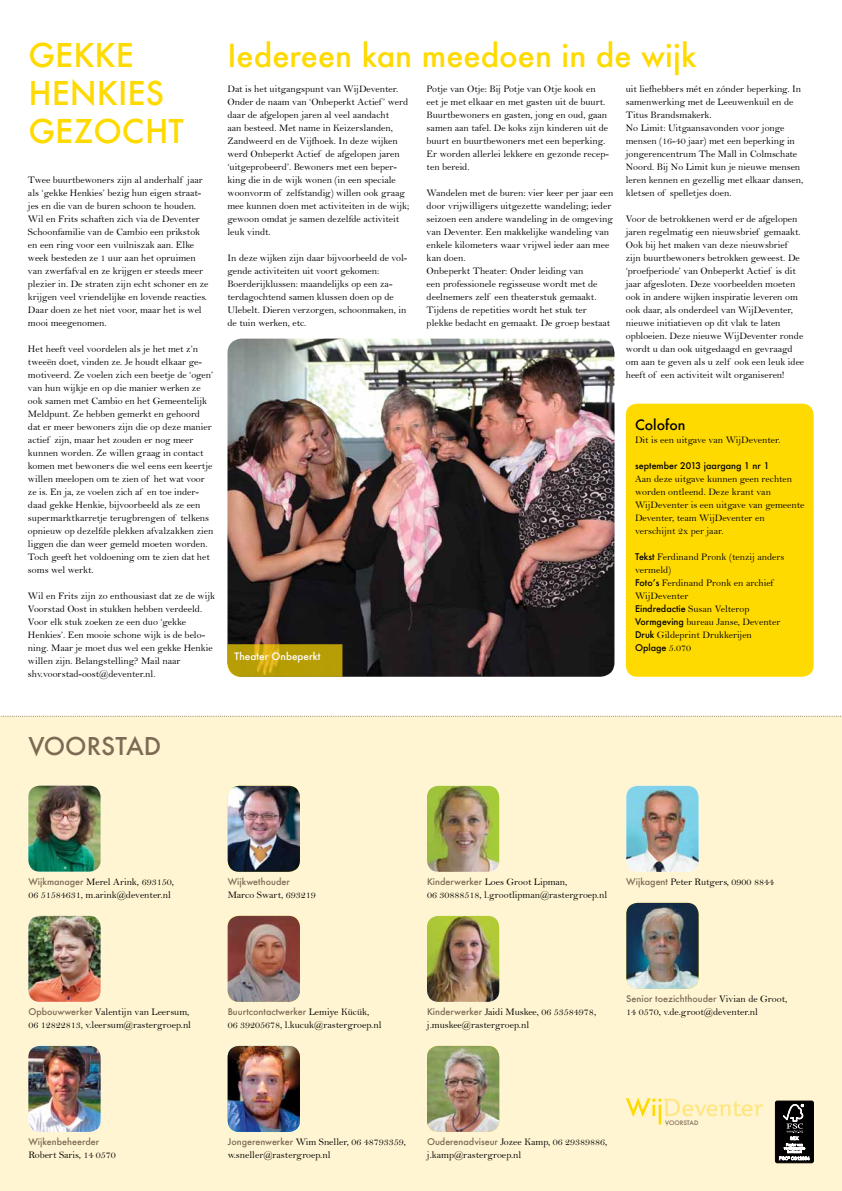
<style>
.page{position:relative;width:842px;height:1191px;background:#fff}
.page>*{position:absolute;margin:0;border:0;box-sizing:border-box;transform-origin:0 0}
.t1{font:500 32px/38px "Futura";color:#ffda00}
.t2{font:500 31px "Futura";color:#ffda00}
.t3{font:500 24px "Futura";color:#7c6a55}
.t4{font:500 14px "Futura";color:#000}
.t5{font:10px/13px "Bell";color:#000}
.t6{font:500 10px "Futura";color:#fff}
.t7{font:500 9px "Futura";color:#7c6a55}
.t8{font:500 9px "Futura";color:#000}
.t9{font:500 6px "Futura";color:#7c6a55}
.s1{font-family:"Futura";font-weight:500;font-size:9px}
.s2{font-family:"Bell";font-weight:400;font-size:10px}
.s3{font-family:"Futura";font-weight:500;font-size:9px;color:#7c6a55}
.s4{font-family:"Bell";font-weight:400;font-size:10px;color:#000}
</style>
<div class="page">
<div style="left:0;top:716px;width:842px;height:475px;background:#fff5d2"></div>
<svg style="left:0;top:715px;width:842px;height:1px"></svg>
<img style="left:28px;top:785px;width:73px;height:86px">
<img style="left:28px;top:916px;width:73px;height:85px">
<img style="left:28px;top:1046px;width:73px;height:85px">
<img style="left:228px;top:786px;width:72px;height:85px">
<img style="left:228px;top:916px;width:72px;height:85px">
<img style="left:228px;top:1046px;width:72px;height:85px">
<img style="left:427px;top:786px;width:72px;height:85px">
<img style="left:427px;top:916px;width:72px;height:85px">
<img style="left:427px;top:1046px;width:72px;height:85px">
<img style="left:626px;top:786px;width:73px;height:85px">
<img style="left:626px;top:903px;width:73px;height:85px">
<div style="left:626px;top:403px;width:188px;height:273px;background:#ffda00;border-radius:11px"></div>
<svg style="left:626px;top:1097px;width:137px;height:27px;background:#fff0b8"></svg>
<div style="left:775px;top:1101px;width:38px;height:61px;background:#000;border-radius:2px"></div>
<div style="left:775px;top:1100px;width:39px;height:63px;border:1px solid #000;border-radius:2px"></div>
<svg style="left:779px;top:1104px;width:30px;height:56px"></svg>
<img style="left:227px;top:338px;width:387px;height:338px">
<svg style="left:227px;top:644px;width:115px;height:32px;background:#bca00a"></svg>
<h1 class="t1" style="left:28px;top:36px;width:89px">Gekke<br>Henkies gezocht</h1>
<p class="t5" style="left:28px;top:173px;width:182px">Twee buurtbewoners zijn al anderhalf jaar als ‘gekke Henkies’ bezig hun eigen straat&shy;jes en die van de buren schoon te houden.<br>Wil en Frits schaften zich via de Deventer Schoonfamilie van de Cambio een prikstok en een ring voor een vuilniszak aan. Elke week besteden ze 1 uur aan het opruimen van zwerfafval en ze krijgen er steeds meer plezier in. De straten zijn echt schoner en ze krijgen veel vriendelijke en lovende reacties.<br>Daar doen ze het niet voor, maar het is wel mooi meegenomen.</p>
<p class="t5" style="left:28px;top:342px;width:187px">Het heeft veel voordelen als je het met z’n tweeën doet, vinden ze. Je houdt elkaar ge&shy;motiveerd. Ze voelen zich een beetje de ‘ogen’ van hun wijkje en op die manier werken ze ook samen met Cambio en het Gemeentelijk Meldpunt. Ze hebben gemerkt en gehoord dat er meer bewoners zijn die op deze manier actief zijn, maar het zouden er nog meer kunnen worden. Ze willen graag in contact komen met bewoners die wel eens een keertje willen meelopen om te zien of het wat voor ze is. En ja, ze voelen zich af en toe inder&shy;daad gekke Henkie, bijvoorbeeld als ze een supermarktkarretje terugbrengen of telkens opnieuw op dezelfde plekken afvalzakken zien liggen die dan weer gemeld moeten worden.<br>Toch geeft het voldoening om te zien dat het soms wel werkt.</p>
<p class="t5" style="left:28px;top:589px;width:189px">Wil en Frits zijn zo enthousiast dat ze de wijk Voorstad Oost in stukken hebben verdeeld.<br>Voor elk stuk zoeken ze een duo ‘gekke Henkies’. Een mooie schone wijk is de belo&shy;ning. Maar je moet dus wel een gekke Henkie willen zijn. Belangstelling? Mail naar shv.voorstad-oost@deventer.nl.</p>
<h2 class="t2" style="left:227px;top:34px;width:470px">Iedereen kan meedoen in de wijk</h2>
<p class="t5" style="left:626px;top:82px;width:179px">uit liefhebbers mét en zónder beperking. In samenwerking met de Leeuwenkuil en de Titus Brandsmakerk.<br>No Limit: Uitgaansavonden voor jonge mensen (16-40 jaar) met een beperking in jongerencentrum The Mall in Colmschate Noord. Bij No Limit kun je nieuwe mensen leren kennen en gezellig met elkaar dansen, kletsen of spelletjes doen.</p>
<p class="t5" style="left:626px;top:212px;width:180px">Voor de betrokkenen werd er de afgelopen jaren regelmatig een nieuwsbrief gemaakt.<br>Ook bij het maken van deze nieuwsbrief zijn buurtbewoners betrokken geweest. De ‘proefperiode’ van Onbeperkt Actief is dit jaar afgesloten. Deze voorbeelden moeten ook in andere wijken inspiratie leveren om ook daar, als onderdeel van WijDeventer, nieuwe initiatieven op dit vlak te laten opbloeien. Deze nieuwe WijDeventer ronde wordt u dan ook uitgedaagd en gevraagd om aan te geven als u zelf ook een leuk idee heeft of een activiteit wilt organiseren!</p>
<p class="t5" style="left:227px;top:82px;width:183px">Dat is het uitgangspunt van WijDeventer.<br>Onder de naam van ‘Onbeperkt Actief ’ werd daar de afgelopen jaren al veel aandacht<br>aan besteed. Met name in Keizerslanden, Zandweerd en de Vijfhoek. In deze wijken werd Onbeperkt Actief de afgelopen jaren ‘uitgeprobeerd’. Bewoners met een beper&shy;king die in de wijk wonen (in een speciale woonvorm of zelfstandig) willen ook graag mee kunnen doen met activiteiten in de wijk; gewoon omdat je samen dezelfde activiteit leuk vindt.</p>
<p class="t5" style="left:227px;top:251px;width:181px">In deze wijken zijn daar bijvoorbeeld de vol&shy;gende activiteiten uit voort gekomen:<br>Boerderijklussen: maandelijks op een za&shy;terdagochtend samen klussen doen op de Ulebelt. Dieren verzorgen, schoonmaken, in de tuin werken, etc.</p>
<p class="t5" style="left:427px;top:82px;width:184px">Potje van Otje: Bij Potje van Otje kook en eet je met elkaar en met gasten uit de buurt.<br>Buurtbewoners en gasten, jong en oud, gaan samen aan tafel. De koks zijn kinderen uit de buurt en buurtbewoners met een beperking.<br>Er worden allerlei lekkere en gezonde recep&shy;ten bereid.</p>
<p class="t5" style="left:427px;top:186px;width:188px">Wandelen met de buren: vier keer per jaar een door vrijwilligers uitgezette wandeling; ieder seizoen een andere wandeling in de omgeving van Deventer. Een makkelijke wandeling van enkele kilometers waar vrijwel ieder aan mee kan doen.<br>Onbeperkt Theater: Onder leiding van<br>een professionele regisseuse wordt met de deelnemers zelf een theaterstuk gemaakt.<br>Tijdens de repetities wordt het stuk ter plekke bedacht en gemaakt. De groep bestaat</p>
<p class="t6" style="left:235px;top:650px;width:88px">Theater Onbeperkt</p>
<h3 class="t4" style="left:635px;top:415px;width:52px">Colofon</h3>
<p class="t5" style="left:635px;top:433px;width:147px">Dit is een uitgave van WijDeventer.</p>
<p class="t8" style="left:635px;top:459px;width:136px">september 2013 jaargang 1 nr 1</p>
<p class="t5" style="left:635px;top:472px;width:171px">Aan deze uitgave kunnen geen rechten worden ontleend. Deze krant van<br>WijDeventer is een uitgave van gemeente<br>Deventer, team WijDeventer en verschijnt 2x per jaar.</p>
<p class="t5" style="left:635px;top:550px;width:151px"><span class="s1">Tekst</span> Ferdinand Pronk (tenzij anders vermeld)<br><span class="s1">Foto’s</span> Ferdinand Pronk en archief<br>WijDeventer<br><span class="s1">Eindredactie</span> Susan Velterop<br><span class="s1">Vormgeving</span> bureau Janse, Deventer<br><span class="s1">Druk</span> Gildeprint Drukkerijen</p>
<p class="t8" style="left:635px;top:641px;width:58px">Oplage <span class="s2">5.070</span></p>
<h3 class="t3" style="left:28px;top:729px;width:18px">voorstad</h3>
<p class="t5" style="left:28px;top:875px;width:147px"><span class="s3">Wijkmanager</span> Merel Arink, 693150,<br>06 51584631, m.arink@deventer.nl</p>
<p class="t7" style="left:228px;top:875px;width:64px">Wijkwethouder</p>
<p class="t5" style="left:228px;top:888px;width:90px">Marco Swart, 693219</p>
<p class="t5" style="left:427px;top:875px;width:182px"><span class="s3">Kinderwerker</span> Loes Groot Lipman,<br>06 30888518, l.grootlipman@rastergroep.nl</p>
<p class="t5" style="left:626px;top:875px;width:149px"><span class="s3">Wijkagent</span> Peter Rutgers, 0900 8844</p>
<p class="t5" style="left:28px;top:1005px;width:164px"><span class="s3">Opbouwwerker</span> Valentijn van Leersum,<br>06 12822813, v.leersum@rastergroep.nl</p>
<p class="t7" style="left:28px;top:1135px;width:72px">Wijkenbeheerder</p>
<p class="t5" style="left:28px;top:1148px;width:89px">Robert Saris, 14 0570</p>
<p class="t7" style="left:228px;top:1005px;width:143px">Buurtcontactwerker <span class="s4">Lemiye Kücük,</span></p>
<p class="t5" style="left:228px;top:1018px;width:155px">06 39205678, l.kucuk@rastergroep.nl</p>
<p class="t5" style="left:427px;top:1005px;width:171px"><span class="s3">Kinderwerker</span> Jaidi Muskee, 06 53584978, j.muskee@rastergroep.nl</p>
<p class="t7" style="left:626px;top:992px;width:162px">Senior toezichthouder <span class="s4">Vivian de Groot,</span></p>
<p class="t5" style="left:626px;top:1005px;width:133px">14 0570, v.de.groot@deventer.nl</p>
<p class="t5" style="left:228px;top:1135px;width:180px"><span class="s3">Jongerenwerker</span> Wim Sneller, 06 48793359, w.sneller@rastergroep.nl</p>
<p class="t5" style="left:427px;top:1135px;width:182px"><span class="s3">Ouderenadviseur</span> Jozee Kamp, 06 29389886, j.kamp@rastergroep.nl</p>
<p class="t9" style="left:665px;top:1118px;width:6px">voorstad</p>
</div>
